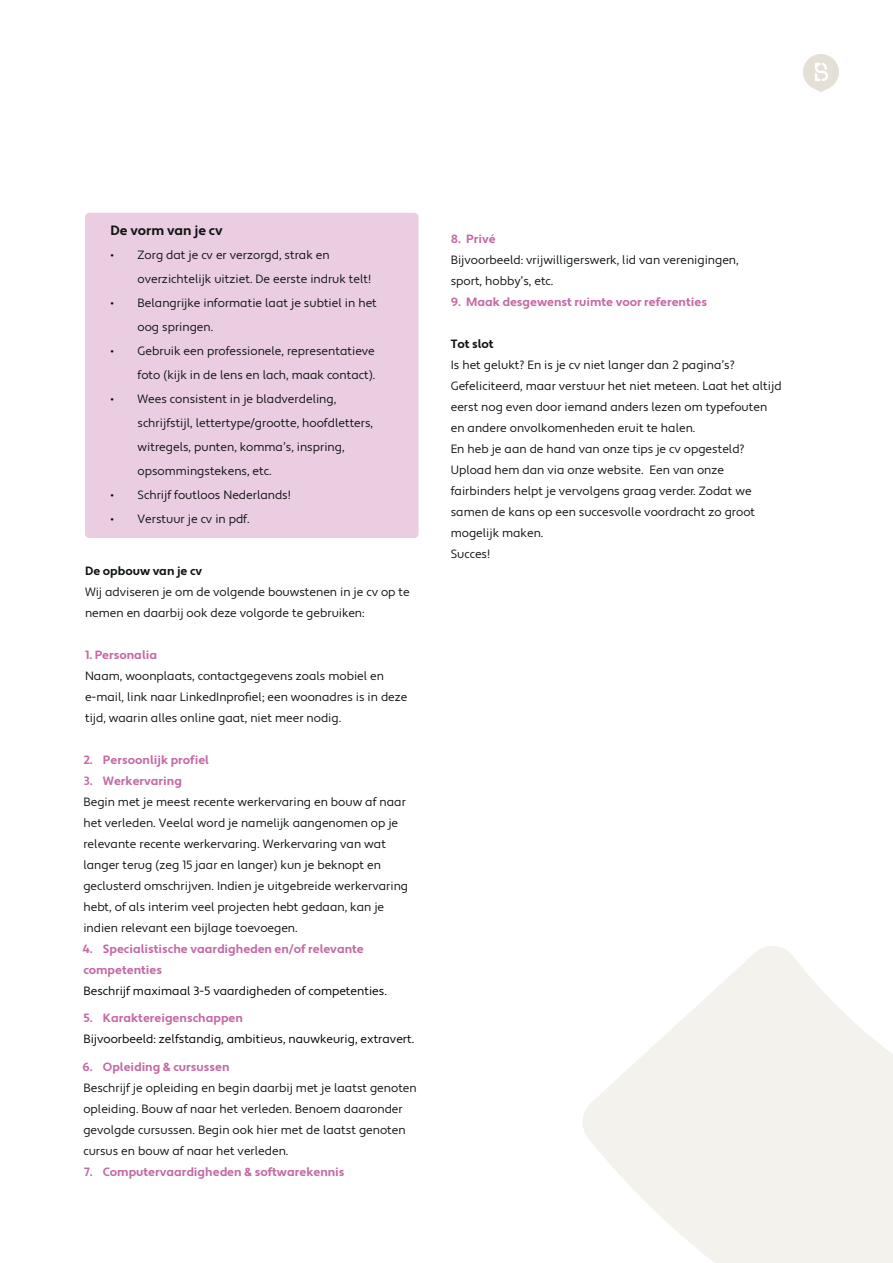
<style>
.page{position:relative;width:893px;height:1263px;background:#fff}
.page>*{position:absolute;margin:0;border:0;box-sizing:border-box;transform-origin:0 0}
.t1{font:700 13.5px "Apertura";color:#101414}
.t2{font:12px/21px "Apertura";color:#101414}
.t3{font:700 12px/21px "Apertura";color:#c469a5}
.t4{font:12px "Apertura";color:#000}
.t5{font:700 12px "Apertura";color:#101414}
</style>
<div class="page">
<svg style="left:583px;top:946px;width:310px;height:317px;fill:#f4f2ed"></svg>
<svg style="left:803px;top:54px;width:36px;height:38px"></svg>
<div style="left:85px;top:213px;width:333px;height:325px;background:#eacde0;border-radius:4px"></div>
<p class="t1" style="left:111px;top:222px;width:114px">De vorm van je cv</p>
<p class="t2" style="left:138px;top:243px;width:235px;line-height:24px;text-indent:-27px">• Zorg dat je cv er verzorgd, strak en overzichtelijk uitziet. De eerste indruk telt!</p>
<p class="t2" style="left:138px;top:291px;width:241px;line-height:24px;text-indent:-27px">• Belangrijke informatie laat je subtiel in het oog springen.</p>
<p class="t2" style="left:111px;top:339px;width:266px;line-height:24px;text-align:right">• Gebruik een professionele, representatieve foto (kijk in de lens en lach, maak contact).</p>
<p class="t2" style="left:138px;top:387px;width:237px;line-height:24px;text-indent:-27px">• Wees consistent in je bladverdeling, schrijfstijl, lettertype/grootte, hoofdletters, witregels, punten, komma’s, inspring, opsommingstekens, etc.</p>
<p class="t2" style="left:111px;top:485px;width:182px">• Schrijf foutloos Nederlands!</p>
<p class="t2" style="left:111px;top:509px;width:141px">• Verstuur je cv in pdf.</p>
<p class="t5" style="left:85px;top:564px;width:119px">De opbouw van je cv</p>
<p class="t2" style="left:85px;top:582px;width:326px">Wij adviseren je om de volgende bouwstenen in je cv op te nemen en daarbij ook deze volgorde te gebruiken:</p>
<p class="t3" style="left:85px;top:645px;width:74px">1. Personalia</p>
<p class="t2" style="left:85px;top:666px;width:324px">Naam, woonplaats, contactgegevens zoals mobiel en e-mail, link naar LinkedInprofiel; een woonadres is in deze tijd, waarin alles online gaat, niet meer nodig.</p>
<p class="t3" style="left:83px;top:749px;width:127px">2. Persoonlijk profiel</p>
<p class="t3" style="left:84px;top:770px;width:100px">3. Werkervaring</p>
<p class="t2" style="left:83px;top:791px;width:326px">Begin met je meest recente werkervaring en bouw af naar het verleden. Veelal word je namelijk aangenomen op je relevante recente werkervaring. Werkervaring van wat langer terug (zeg 15 jaar en langer) kun je beknopt en geclusterd omschrijven. Indien je uitgebreide werkervaring hebt, of als interim veel projecten hebt gedaan, kan je indien relevant een bijlage toevoegen.</p>
<p class="t3" style="left:82px;top:938px;width:283px">4. Specialistische vaardigheden en/of relevante competenties</p>
<p class="t4" style="left:83px;top:983px;width:305px">Beschrijf maximaal 3-5 vaardigheden of competenties.</p>
<p class="t3" style="left:84px;top:1008px;width:161px">5. Karaktereigenschappen</p>
<p class="t4" style="left:83px;top:1032px;width:332px">Bijvoorbeeld: zelfstandig, ambitieus, nauwkeurig, extravert.</p>
<p class="t3" style="left:83px;top:1057px;width:149px">6. Opleiding &amp; cursussen</p>
<p class="t2" style="left:83px;top:1078px;width:335px">Beschrijf je opleiding en begin daarbij met je laatst genoten opleiding. Bouw af naar het verleden. Benoem daaronder gevolgde cursussen. Begin ook hier met de laatst genoten cursus en bouw af naar het verleden.</p>
<p class="t3" style="left:84px;top:1162px;width:262px">7. Computervaardigheden &amp; softwarekennis</p>
<p class="t3" style="left:451px;top:229px;width:46px">8. Privé</p>
<p class="t2" style="left:451px;top:250px;width:289px">Bijvoorbeeld: vrijwilligerswerk, lid van verenigingen, sport, hobby’s, etc.</p>
<p class="t3" style="left:451px;top:292px;width:258px">9. Maak desgewenst ruimte voor referenties</p>
<p class="t5" style="left:451px;top:337px;width:44px">Tot slot</p>
<p class="t2" style="left:451px;top:355px;width:332px">Is het gelukt? En is je cv niet langer dan 2 pagina’s?<br>Gefeliciteerd, maar verstuur het niet meteen. Laat het altijd eerst nog even door iemand anders lezen om typefouten en andere onvolkomenheden eruit te halen.<br>En heb je aan de hand van onze tips je cv opgesteld?<br>Upload hem dan via onze website. Een van onze fairbinders helpt je vervolgens graag verder. Zodat we samen de kans op een succesvolle voordracht zo groot mogelijk maken.<br>Succes!</p>
</div>
